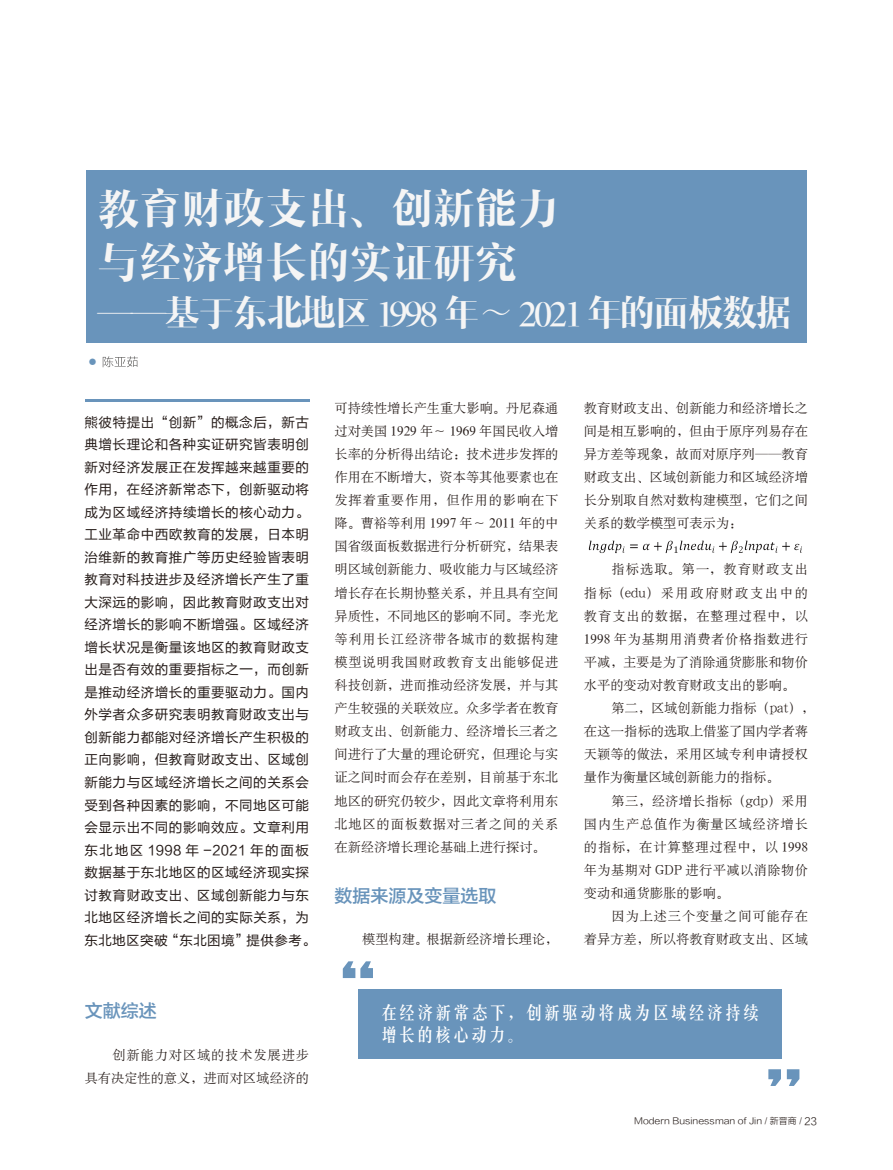
<style>
.page{position:relative;width:893px;height:1170px;background:#fff}
.page>*{position:absolute;margin:0;border:0;box-sizing:border-box;transform-origin:0 0}
.t1{font:42px/54px "MF Shang Ya Noncommercial";color:#f5f5f5}
.t2{font:36px "MF Shang Ya Noncommercial";letter-spacing:-.05em;color:#f5f5f5}
.t3{font:18px/21.6px "H Ya 5 gj";letter-spacing:.005em;color:#fff}
.t4{font:18px "FZLTZHJW GB1 0";color:#6994bb}
.t5{font:13.5px/22.5px "FZLTHJW GB1 0";letter-spacing:.045em;color:#231916}
.t6{font:13.2px/23.1px "H Ya 6 gj";color:#231916;text-align:justify}
.t7{font:13.2px "H Ya 6 gj";letter-spacing:.065em;color:#231916}
.t8{font:13.2px "H Ya 6 gj";letter-spacing:.055em;color:#231916}
.t9{font:13.2px "H Ya 6 gj";letter-spacing:.13em;color:#231916}
.t10{font:13.2px "H Ya 6 gj";letter-spacing:.035em;color:#231916}
.t11{font:13.2px "H Ya 6 gj";letter-spacing:.075em;color:#231916}
.t12{font:13.2px "H Ya 6 gj";letter-spacing:.02em;color:#231916}
.t13{font:13.2px "H Ya 6 gj";letter-spacing:-.025em;color:#231916}
.t14{font:13.2px "H Ya 6 gj";letter-spacing:.08em;color:#231916}
.t15{font:9px "FZLTXHK";letter-spacing:-.02em;color:#231916;scale:1.1 1}
.t16{font:9px "FZLTKHK GBK1 0";color:#6994bb}
.s1{font-family:"Adobe Song Std";font-weight:300}
.s2{font-size:10.5px}
</style>
<div class="page">
<div style="left:86px;top:170px;width:721px;height:173px;background:#6994bb"></div>
<svg style="left:103px;top:356px;width:35px;height:11px"></svg>
<hr style="left:85px;top:399px;width:225px;height:3px;background:#6994bb">
<img style="left:588px;top:540px;width:214px;height:14px">
<svg style="left:343px;top:961px;width:30px;height:16px"></svg>
<svg style="left:768px;top:1069px;width:31px;height:16px"></svg>
<div style="left:358px;top:988px;width:424px;height:70px;background:#6994bb"></div>
<h1 class="t1" style="left:97px;top:183px;width:463px">教育财政支出、创新能力与经济增长的实证研究</h1>
<h2 class="t2" style="left:97px;top:292px;width:696px">——基于东北地区 1998 年<span class="s1">～</span> 2021 年的面板数据</h2>
<p class="t16" style="left:88px;top:357px;width:10px">●</p>
<p class="t5" style="left:84px;top:411px;width:233px">熊彼特提出“创新”的概念后，新古典增长理论和各种实证研究皆表明创新对经济发展正在发挥越来越重要的作用，在经济新常态下，创新驱动将成为区域经济持续增长的核心动力。工业革命中西欧教育的发展，日本明治维新的教育推广等历史经验皆表明教育对科技进步及经济增长产生了重大深远的影响，因此教育财政支出对经济增长的影响不断增强。区域经济增长状况是衡量该地区的教育财政支出是否有效的重要指标之一，而创新是推动经济增长的重要驱动力。国内外学者众多研究表明教育财政支出与创新能力都能对经济增长产生积极的正向影响，但教育财政支出、区域创新能力与区域经济增长之间的关系会受到各种因素的影响，不同地区可能会显示出不同的影响效应。文章利用东北地区 1998 年 -2021 年的面板数据基于东北地区的区域经济现实探讨教育财政支出、区域创新能力与东北地区经济增长之间的实际关系，为东北地区突破“东北困境”提供参考。</p>
<h3 class="t4" style="left:85px;top:1001px;width:73px">文献综述</h3>
<p class="t6" style="left:85px;top:1043px;width:226px;text-align:right">创新能力对区域的技术发展进步<br>具有决定性的意义，进而对区域经济的</p>
<p class="t6" style="left:334px;top:396px;width:225px">可持续性增长产生重大影响。丹尼森通过对美国 1929 年～ 1969 年国民收入增长率的分析得出结论：技术进步发挥的作用在不断增大，资本等其他要素也在发挥着重要作用，但作用的影响在下降。曹裕等利用 1997 年～ 2011 年的中国省级面板数据进行分析研究，结果表明区域创新能力、吸收能力与区域经济增长存在长期协整关系，并且具有空间异质性，不同地区的影响不同。李光龙等利用长江经济带各城市的数据构建模型说明我国财政教育支出能够促进科技创新，进而推动经济发展，并与其产生较强的关联效应。众多学者在教育财政支出、创新能力、经济增长三者之间进行了大量的理论研究，但理论与实证之间时而会存在差别，目前基于东北地区的研究仍较少，因此文章将利用东北地区的面板数据对三者之间的关系在新经济增长理论基础上进行探讨。</p>
<h3 class="t4" style="left:334px;top:885px;width:163px">数据来源及变量选取</h3>
<p class="t6" style="left:362px;top:927px;width:198px">模型构建。根据新经济增长理论，</p>
<p class="t6" style="left:584px;top:396px;width:225px">教育财政支出、创新能力和经济增长之间是相互影响的，但由于原序列易存在异方差等现象，故而对原序列——教育财政支出、区域创新能力和区域经济增长分别取自然对数构建模型，它们之间关系的数学模型可表示为：</p>
<p class="t14" style="left:612px;top:563px;width:198px">指标选取。第一，教育财政支出</p>
<p class="t9" style="left:584px;top:586px;width:225px">指标（edu）采用政府财政支出中的</p>
<p class="t11" style="left:584px;top:609px;width:225px">教育支出的数据，在整理过程中，以</p>
<p class="t8" style="left:584px;top:632px;width:225px">1998 年为基期用消费者价格指数进行</p>
<p class="t6" style="left:584px;top:650px;width:225px">平减，主要是为了消除通货膨胀和物价</p>
<p class="t6" style="left:584px;top:673px;width:213px">水平的变动对教育财政支出的影响。</p>
<p class="t6" style="left:612px;top:696px;width:204px">第二，区域创新能力指标（pat），</p>
<p class="t6" style="left:584px;top:719px;width:225px">在这一指标的选取上借鉴了国内学者蒋</p>
<p class="t6" style="left:584px;top:742px;width:225px">天颖等的做法，采用区域专利申请授权</p>
<p class="t13" style="left:584px;top:770px;width:197px">量作为衡量区域创新能力的指标。</p>
<p class="t12" style="left:612px;top:794px;width:198px">第三，经济增长指标（gdp）采用</p>
<p class="t7" style="left:584px;top:817px;width:225px">国内生产总值作为衡量区域经济增长</p>
<p class="t7" style="left:584px;top:840px;width:225px">的指标，在计算整理过程中，以 1998</p>
<p class="t10" style="left:584px;top:863px;width:225px">年为基期对 GDP 进行平减以消除物价</p>
<p class="t6" style="left:584px;top:881px;width:147px">变动和通货膨胀的影响。</p>
<p class="t7" style="left:612px;top:909px;width:198px">因为上述三个变量之间可能存在</p>
<p class="t6" style="left:584px;top:927px;width:225px">着异方差，所以将教育财政支出、区域</p>
<h3 class="t3" style="left:380px;top:1001px;width:382px">在经济新常态下，创新驱动将成为区域经济持续增长的核心动力。</h3>
<p class="t15" style="left:634px;top:1116px;width:168px">Modern Businessman of Jin / 新晋商 / <span class="s2">23</span></p>
</div>
